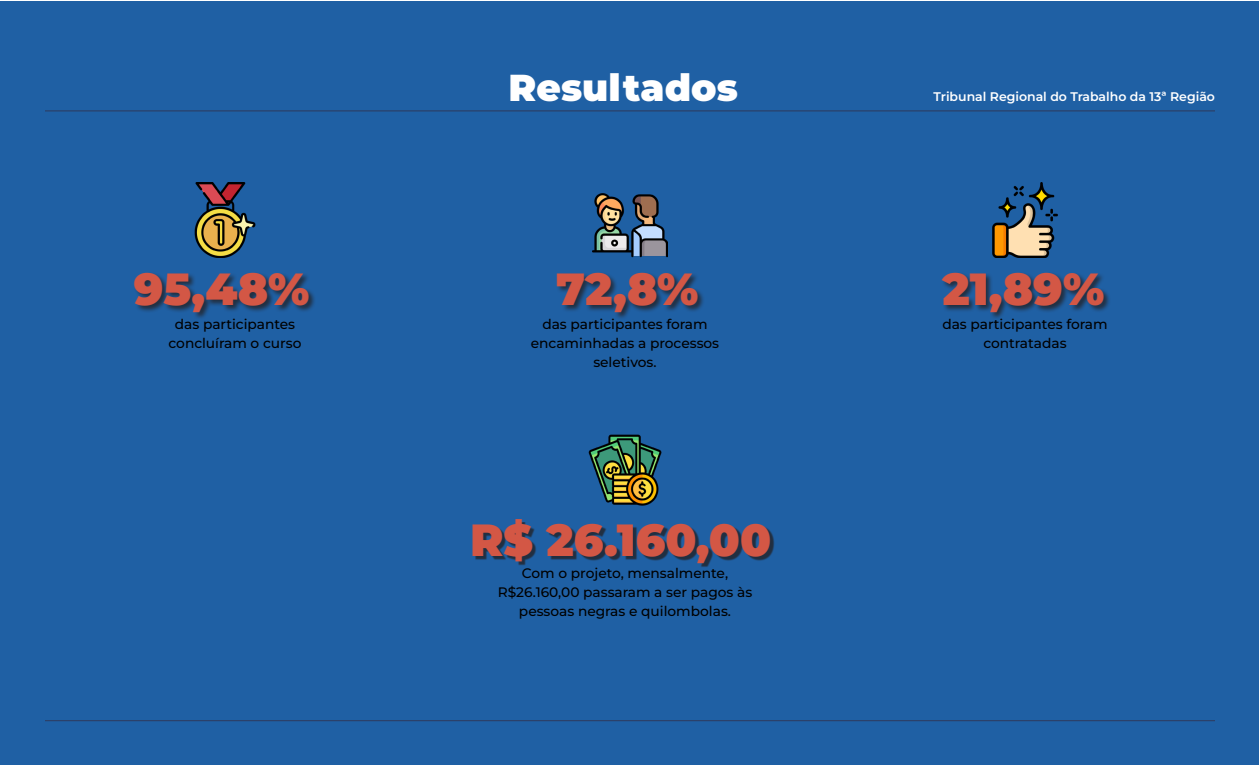
<style>
.page{position:relative;width:1260px;height:765px;background:#fff}
.page>*{position:absolute;margin:0;border:0;box-sizing:border-box;transform-origin:0 0}
.t1{font:900 45px "Montserrat";color:#d35745}
.t2{font:900 37.5px "Montserrat";color:#fff}
.t3{font:500 13.75px "Montserrat";color:#000}
.t4{font:600 12.5px "Montserrat";color:#fff}
</style>
<div class="page">
<div style="left:1px;top:1px;width:1258px;height:763px;background:#1f60a4"></div>
<div style="left:134px;top:272px;width:182px;height:48px;background:#231f20;opacity:.75"></div>
<div style="left:557px;top:272px;width:148px;height:48px;background:#231f20;opacity:.75"></div>
<div style="left:942px;top:272px;width:169px;height:48px;background:#231f20;opacity:.75"></div>
<div style="left:475px;top:522px;width:300px;height:46px;background:#231f20;opacity:.75"></div>
<hr style="left:45px;top:110px;width:1170px;height:2px;background:#2b416a">
<hr style="left:45px;top:720px;width:1170px;height:1px;background:#2b416a">
<img style="left:589px;top:434px;width:72px;height:72px">
<img style="left:194px;top:182px;width:62px;height:75px">
<img style="left:992px;top:182px;width:66px;height:75px">
<img style="left:592px;top:193px;width:76px;height:65px">
<p class="t2" style="left:509px;top:59px;width:231px">Resultados</p>
<p class="t4" style="left:933px;top:88px;width:283px">Tribunal Regional do Trabalho da 13ª Região</p>
<p class="t1" style="left:134px;top:255px;width:177px">95,48%</p>
<p class="t1" style="left:556px;top:255px;width:144px">72,8%</p>
<p class="t1" style="left:942px;top:255px;width:163px">21,89%</p>
<p class="t3" style="left:175px;top:315px;width:122px">das participantes</p>
<p class="t3" style="left:169px;top:334px;width:134px">concluíram o curso</p>
<p class="t3" style="left:542px;top:315px;width:167px">das participantes foram</p>
<p class="t3" style="left:531px;top:334px;width:190px">encaminhadas a processos</p>
<p class="t3" style="left:593px;top:352px;width:65px">seletivos.</p>
<p class="t1" style="left:470px;top:506px;width:303px">R$ 26.160,00</p>
<p class="t3" style="left:522px;top:564px;width:208px">Com o projeto, mensalmente,</p>
<p class="t3" style="left:498px;top:582px;width:256px">R$26.160,00 passaram a ser pagos às</p>
<p class="t3" style="left:519px;top:601px;width:214px">pessoas negras e quilombolas.</p>
<p class="t3" style="left:942px;top:315px;width:167px">das participantes foram</p>
<p class="t3" style="left:983px;top:334px;width:85px">contratadas</p>
</div>
